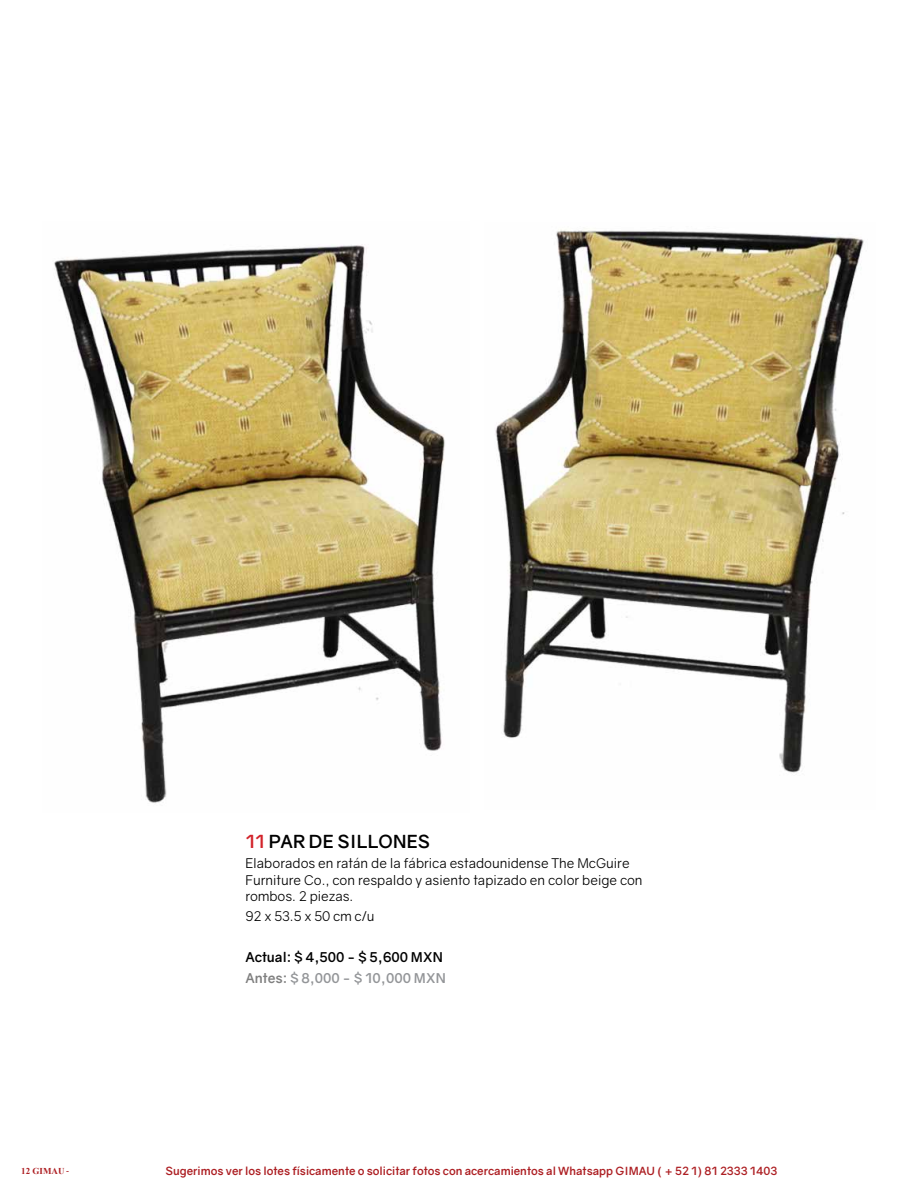
<style>
.page{position:relative;width:918px;height:1188px;background:#fff}
.page>*{position:absolute;margin:0;border:0;box-sizing:border-box;transform-origin:0 0}
.t1{font:700 18px "Gravity";letter-spacing:.01em;color:#000}
.t2{font:13.5px/16.2px "Gravity";color:#000}
.t3{font:700 13.5px/20.4px "Gravity";color:#000}
.t4{font:700 11.25px "Gravity";color:#ad1f23}
.t5{font:700 9px "Times New Roman";color:#ad1f23}
.s1{color:#d2232a}
.s2{color:#808080}
.s3{color:#939598}
</style>
<div class="page">
<img style="left:54px;top:244px;width:391px;height:559px">
<img style="left:495px;top:230px;width:369px;height:543px">
<h1 class="t1" style="left:245px;top:830px;width:186px"><span class="s1">11</span> PAR DE SILLONES</h1>
<p class="t2" style="left:245px;top:855px;width:399px">Elaborados en ratán de la fábrica estadounidense The McGuire<br>Furniture Co., con respaldo y asiento tapizado en color beige con rombos. 2 piezas.</p>
<p class="t2" style="left:245px;top:908px;width:131px">92 x 53.5 x 50 cm c/u</p>
<p class="t3" style="left:245px;top:947px;width:202px">Actual: $ 4,500 - $ 5,600 MXN<br><span class="s2">Antes:</span> <span class="s3">$ 8,000 - $ 10,000 MXN</span></p>
<p class="t5" style="left:21px;top:1165px;width:45px">12 GIMAU</p>
<p class="t4" style="left:166px;top:1164px;width:613px">Sugerimos ver los lotes físicamente o solicitar fotos con acercamientos al Whatsapp GIMAU ( + 52 1) 81 2333 1403</p>
</div>
